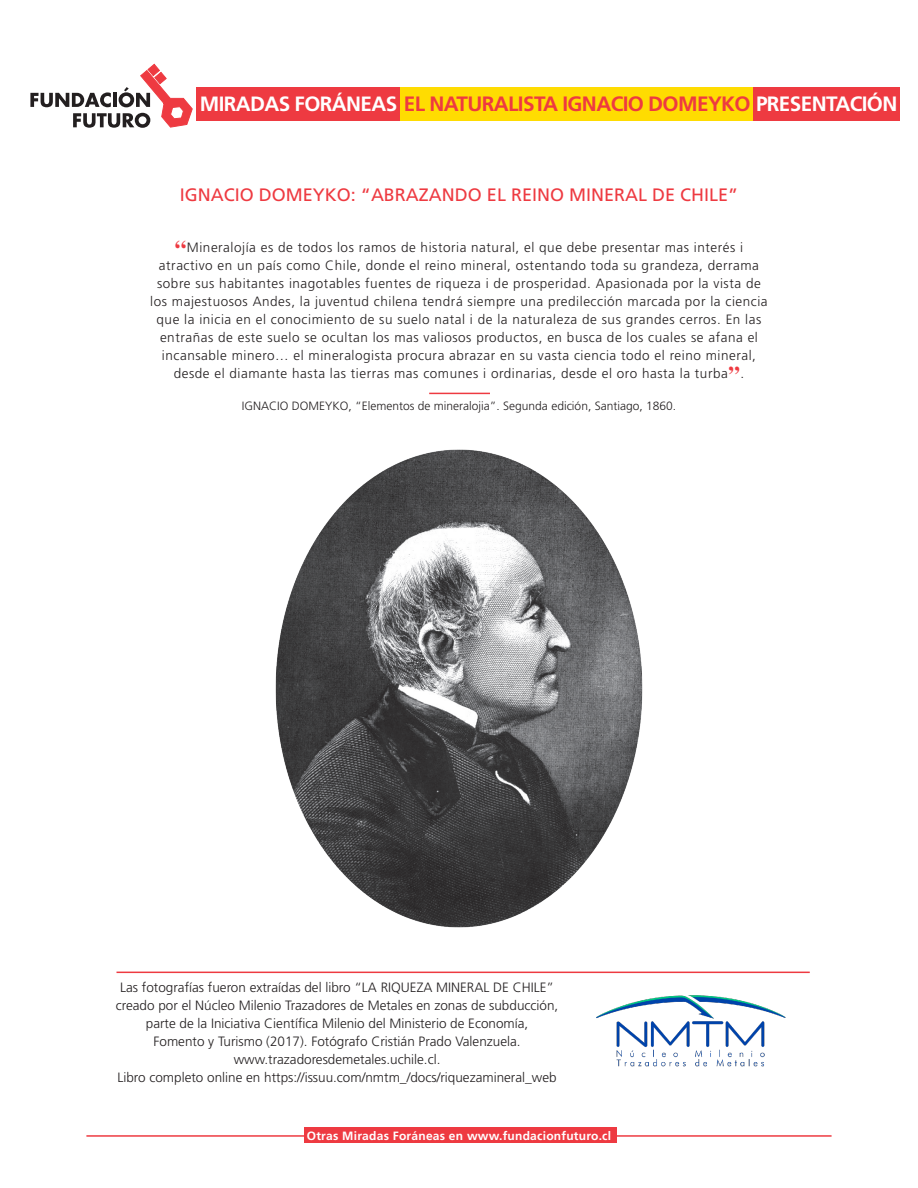
<style>
.page{position:relative;width:918px;height:1188px;background:#fff}
.page>*{position:absolute;margin:0;border:0;box-sizing:border-box;transform-origin:0 0}
.t1{font:700 20.7px "Frutiger";letter-spacing:-.03em;color:#fff}
.t2{font:18px "Frutiger";color:#ee3a41}
.Bajada{font:300 13.5px/18px "Frutiger";letter-spacing:.04em;color:#231f20;text-align:center}
.Bajada-2{font:300 13.5px/18px "Frutiger";color:#231f20;text-align:center}
.Bajada-3{font:300 12px "Frutiger";color:#231f20}
.Bajada-4{font:700 12px "Frutiger";letter-spacing:.02em;color:#fff}
.s1{color:#ee3a41}
.s2{font-family:"Times";font-weight:700;font-size:22.5px;color:#ee3a41}
</style>
<div class="page">
<hr style="left:86px;top:1135px;width:746px;height:2px;background:#ee3a41">
<div style="left:304px;top:1127px;width:313px;height:16px;background:#ee3a41"></div>
<hr style="left:117px;top:972px;width:693px;height:1px;background:#ee3a41">
<img style="left:275px;top:449px;width:368px;height:479px">
<hr style="left:429px;top:393px;width:61px;height:1px;background:#ee3a41">
<img style="left:596px;top:995px;width:190px;height:72px">
<div style="left:753px;top:87px;width:147px;height:34px;background:#ee3a41"></div>
<svg style="left:30px;top:64px;width:162px;height:64px"></svg>
<div style="left:196px;top:87px;width:204px;height:34px;background:#ee3a41"></div>
<div style="left:400px;top:87px;width:353px;height:34px;background:#ffdc01"></div>
<p class="t1" style="left:200px;top:92px;width:699px">MIRADAS FORÁNEAS <span class="s1">EL NATURALISTA IGNACIO DOMEYKO</span> PRESENTACIÓN</p>
<p class="t2" style="left:180px;top:184px;width:560px">IGNACIO DOMEYKO: “ABRAZANDO EL REINO MINERAL DE CHILE”</p>
<p class="Bajada" style="left:150px;top:238px;width:619px"><span class="s2">“</span>Mineralojía es de todos los ramos de historia natural, el que debe presentar mas interés i atractivo en un país como Chile, donde el reino mineral, ostentando toda su grandeza, derrama sobre sus habitantes inagotables fuentes de riqueza i de prosperidad. Apasionada por la vista de los majestuosos Andes, la juventud chilena tendrá siempre una predilección marcada por la ciencia que la inicia en el conocimiento de su suelo natal i de la naturaleza de sus grandes cerros. En las entrañas de este suelo se ocultan los mas valiosos productos, en busca de los cuales se afana el incansable minero… el mineralogista procura abrazar en su vasta ciencia todo el reino mineral, desde el diamante hasta las tierras mas comunes i ordinarias, desde el oro hasta la turba<span class="s2">”</span>.</p>
<p class="Bajada-3" style="left:242px;top:399px;width:436px">IGNACIO DOMEYKO, “Elementos de mineralojia”. Segunda edición, Santiago, 1860.</p>
<p class="Bajada-2" style="left:116px;top:979px;width:444px">Las fotografías fueron extraídas del libro “LA RIQUEZA MINERAL DE CHILE” creado por el Núcleo Milenio Trazadores de Metales en zonas de subducción, parte de la Iniciativa Científica Milenio del Ministerio de Economía,</p>
<p class="Bajada-2" style="left:154px;top:1033px;width:369px">Fomento y Turismo (2017). Fotógrafo Cristián Prado Valenzuela.</p>
<p class="Bajada-2" style="left:234px;top:1051px;width:208px">www.trazadoresdemetales.uchile.cl.</p>
<p class="Bajada-2" style="left:117px;top:1069px;width:441px">Libro completo online en https://issuu.com/nmtm_/docs/riquezamineral_web</p>
<p class="Bajada-4" style="left:307px;top:1128px;width:306px">Otras Miradas Foráneas en www.fundacionfuturo.cl</p>
</div>
